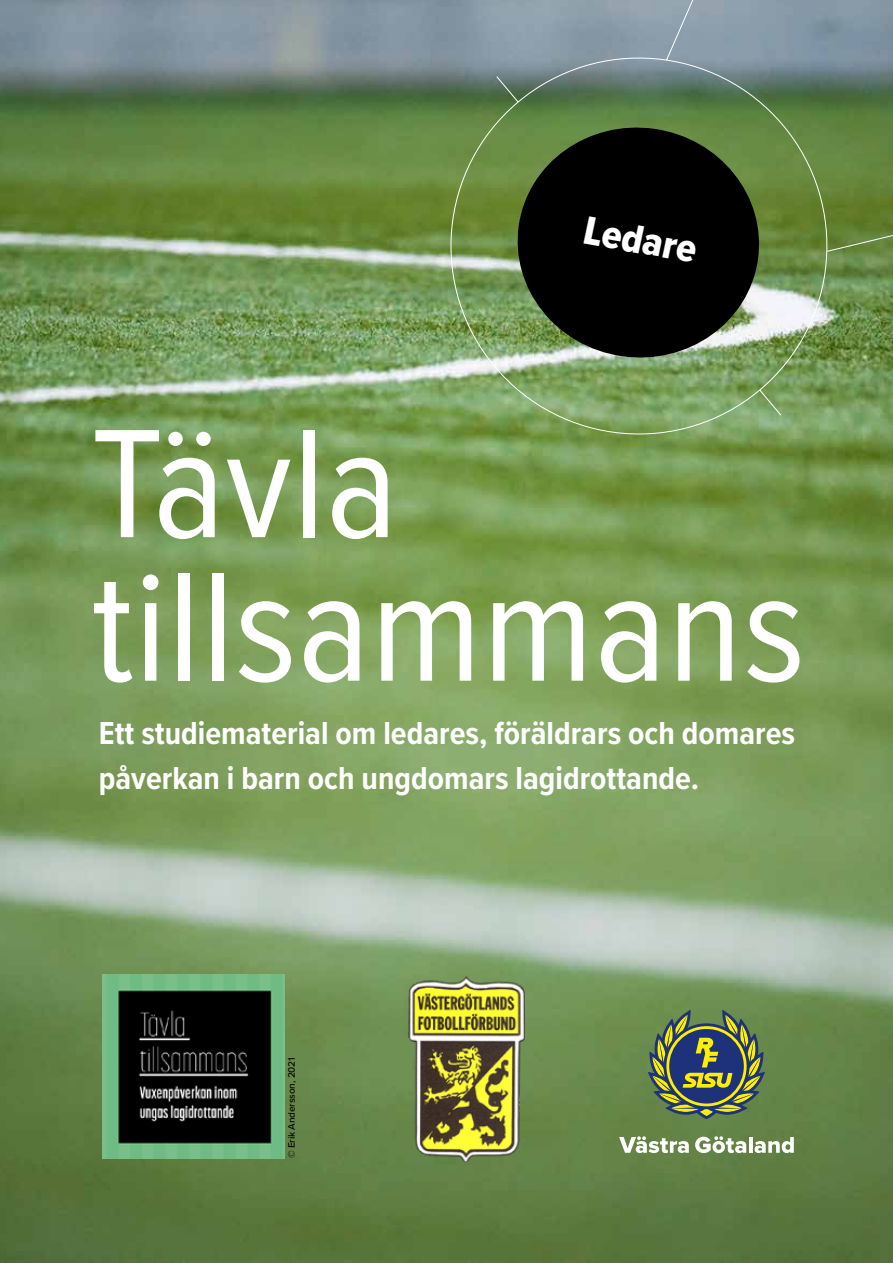
<style>
.page{position:relative;width:893px;height:1263px;background:#fff}
.page>*{position:absolute;margin:0;border:0;box-sizing:border-box;transform-origin:0 0}
.t1{font:160.5px/143.6px "Proxima Nova Cond";letter-spacing:.005em;color:#fff}
.t2{font:41.4px "Proxima Nova Cond Extrabld";color:#fff}
.t3{font:700 33px/45px "Proxima Nova Cond";color:#fff}
.t4{font:500 9.75px "Proxima Nova";color:#000}
</style>
<div class="page">
<img style="left:0;top:0;width:893px;height:1263px">
<svg style="left:427px;top:0;width:466px;height:458px;background:#779468"></svg>
<svg style="left:510px;top:120px;width:257px;height:245px;background:#28311f"></svg>
<svg style="left:648px;top:1010px;width:117px;height:109px;background:#657551"></svg>
<svg style="left:619px;top:1136px;width:70px;height:17px"></svg>
<svg style="left:695px;top:1136px;width:51px;height:17px"></svg>
<hr style="left:749px;top:1137px;width:4px;height:16px;background:#fff">
<svg style="left:754px;top:1137px;width:39px;height:16px"></svg>
<img style="left:102px;top:975px;width:183px;height:183px">
<img style="left:406px;top:976px;width:119px;height:187px">
<p class="t2" style="left:589px;top:199px;width:116px;rotate:10deg">Ledare</p>
<h1 class="t1" style="left:91px;top:405px;width:715px">Tävla tillsammans</h1>
<p class="t3" style="left:99px;top:709px;width:698px">Ett studiematerial om ledares, föräldrars och domares påverkan i barn och ungdomars lagidrottande.</p>
<p class="t4" style="left:284px;top:1158px;width:103px;rotate:-90deg">© Erik Andersson, 2021</p>
</div>
